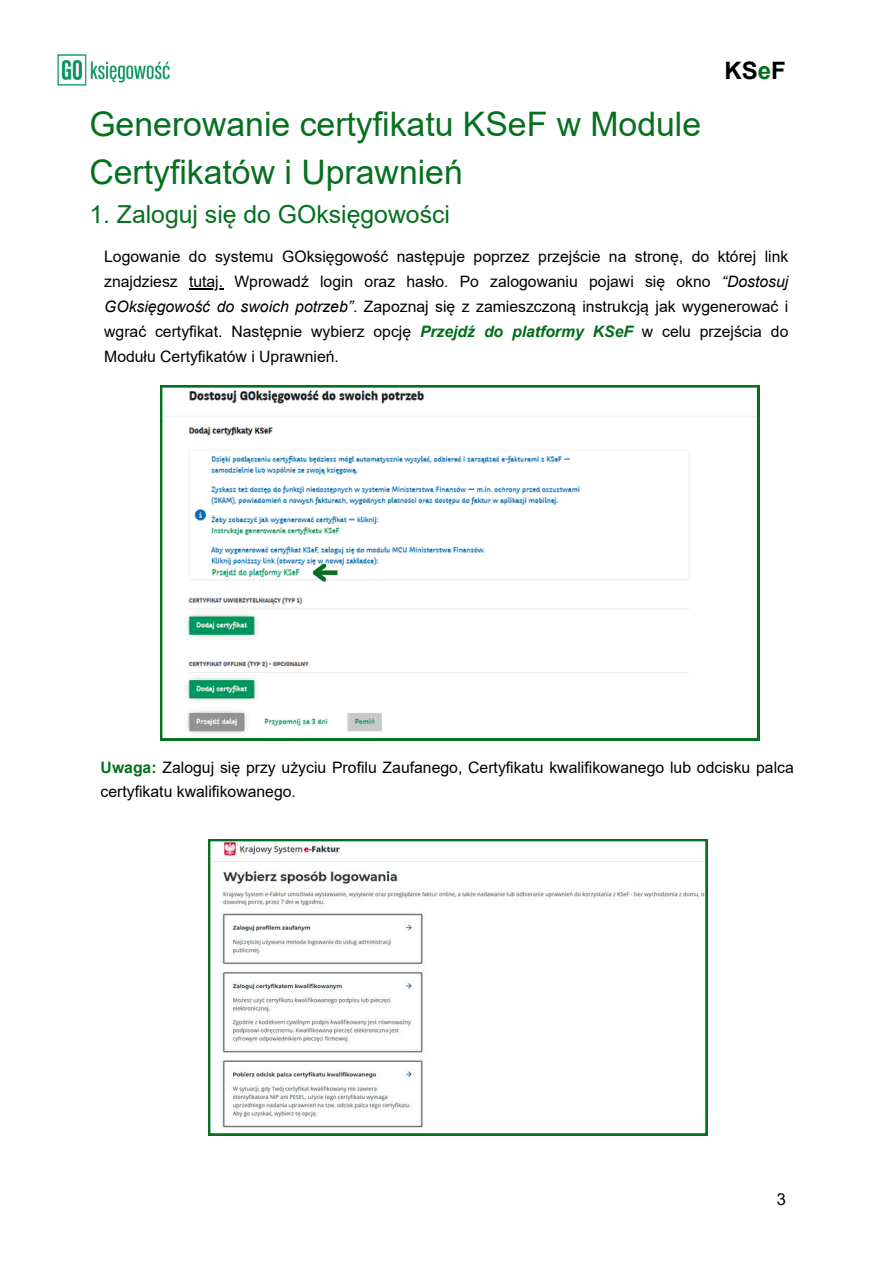
<style>
.page{position:relative;width:894px;height:1264px;background:#fff}
.page>*{position:absolute;margin:0;border:0;box-sizing:border-box;transform-origin:0 0}
.t1{font:33.75px/47.2px "Arial";color:#05701e}
.t2{font:24.75px "Arial";color:#05701e}
.t3{font:700 24px "Arial";color:#000}
.t4{font:16.5px "Arial";color:#000}
.t5{font:15.75px/24.8px "Arial";color:#000;text-align:justify}
.s1{color:#05701e}
.s2{font-style:italic}
.s3{font-weight:700;font-style:italic;color:#006c17}
.s4{font-weight:700;color:#05701e}
</style>
<div class="page">
<img style="left:57px;top:54px;width:113px;height:32px">
<svg style="left:160px;top:385px;width:599px;height:355px"></svg>
<div style="left:315px;top:570px;width:22px;height:5px;background:#05701e"></div>
<svg style="left:307px;top:559px;width:23px;height:26px"></svg>
<img style="left:212px;top:568px;width:88px;height:8px">
<hr style="left:189px;top:288px;width:34px;height:1px;background:#000">
<div style="left:586px;top:510px;width:89px;height:11px;background:#fff"></div>
<svg style="left:208px;top:839px;width:499px;height:296px"></svg>
<h1 class="t1" style="left:89px;top:101px;width:613px">Generowanie certyfikatu KSeF w Module<br>Certyfikatów i Uprawnień</h1>
<h2 class="t2" style="left:89px;top:200px;width:362px">1. Zaloguj się do GOksięgowości</h2>
<h3 class="t3" style="left:724px;top:58px;width:63px">KS<span class="s1">e</span>F</h3>
<p class="t5" style="left:104px;top:245px;width:685px">Logowanie do systemu GOksięgowość następuje poprzez przejście na stronę, do której link znajdziesz tutaj. Wprowadź login oraz hasło. Po zalogowaniu pojawi się okno <span class="s2">“Dostosuj GOksięgowość do swoich potrzeb”</span>. Zapoznaj się z zamieszczoną instrukcją jak wygenerować i wgrać certyfikat. Następnie wybierz opcję <span class="s3">Przejdź do platformy KSeF</span> w celu przejścia do Modułu Certyfikatów i Uprawnień.</p>
<p class="t5" style="left:101px;top:755px;width:694px;line-height:23.7px"><span class="s4">Uwaga:</span> Zaloguj się przy użyciu Profilu Zaufanego, Certyfikatu kwalifikowanego lub odcisku palca certyfikatu kwalifikowanego.</p>
<p class="t4" style="left:776px;top:1189px;width:11px">3</p>
</div>
